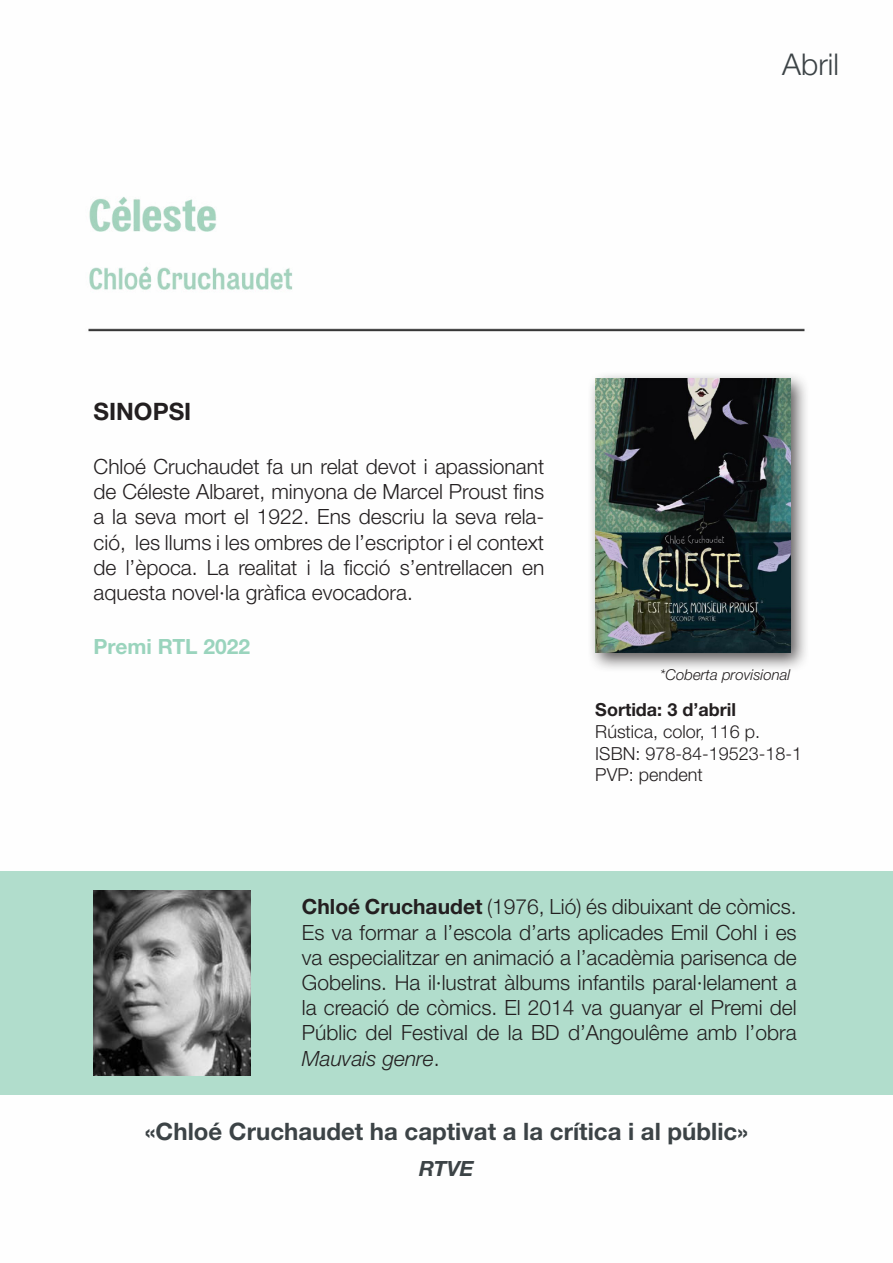
<style>
.page{position:relative;width:893px;height:1263px;background:#fff}
.page>*{position:absolute;margin:0;border:0;box-sizing:border-box;transform-origin:0 0}
.t1{font:300 30px "Helvetica Neue LT Std";color:#3c4346}
.t2{font:700 24px "Helvetica Neue LT Std";color:#3c4346}
.t3{font:700 24px "Helvetica Neue LT Std";color:#231f20}
.t4{font:300 21px/25.2px "Helvetica Neue LT Std";color:#231f20;text-align:justify}
.t5{font:700 21px "Helvetica Neue LT Std";color:#9ad4bd}
.t6{font:italic 700 21px "Helvetica Neue LT Std";color:#3c4346}
.t7{font:300 18px "Helvetica Neue LT Std";color:#231f20}
.t8{font:700 18px "Helvetica Neue LT Std";color:#231f20}
.t9{font:italic 300 15px "Helvetica Neue LT Std";color:#231f20}
.s1{font-weight:700}
.s2{font-style:italic}
</style>
<div class="page">
<img style="left:0;top:197px;width:893px;height:675px">
<div style="left:0;top:872px;width:893px;height:223px;background:#b1ddcc"></div>
<img style="left:94px;top:891px;width:157px;height:185px">
<div style="left:587px;top:371px;width:224px;height:302px;background:#231f20;opacity:.75"></div>
<img style="left:595px;top:379px;width:195px;height:274px">
<p class="t1" style="left:782px;top:46px;width:58px">Abril</p>
<p class="t3" style="left:94px;top:397px;width:99px">SINOPSI</p>
<p class="t4" style="left:94px;top:454px;width:452px">Chloé Cruchaudet fa un relat devot i apassionant de Céleste Albaret, minyona de Marcel Proust fins a la seva mort el 1922. Ens descriu la seva rela&shy;ció, les llums i les ombres de l’escriptor i el context de l’època. La realitat i la ficció s’entrellacen en aquesta novel·la gràfica evocadora.</p>
<p class="t5" style="left:94px;top:634px;width:158px">Premi RTL 2022</p>
<p class="t9" style="left:660px;top:666px;width:132px">*Coberta provisional</p>
<p class="t8" style="left:595px;top:699px;width:142px">Sortida: 3 d’abril</p>
<p class="t7" style="left:595px;top:721px;width:166px">Rústica, color, 116 p.</p>
<p class="t7" style="left:595px;top:742px;width:208px">ISBN: 978-84-19523-18-1</p>
<p class="t7" style="left:595px;top:764px;width:109px">PVP: pendent</p>
<p class="t4" style="left:302px;top:894px;width:496px"><span class="s1">Chloé Cruchaudet</span> (1976, Lió) és dibuixant de còmics.<br>Es va formar a l’escola d’arts aplicades Emil Cohl i es va especialitzar en animació a l’acadèmia parisenca de Gobelins. Ha il·lustrat àlbums infantils paral·lelament a la creació de còmics. El 2014 va guanyar el Premi del Públic del Festival de la BD d’Angoulême amb l’obra <span class="s2">Mauvais genre</span>.</p>
<p class="t2" style="left:145px;top:1116px;width:604px">«Chloé Cruchaudet ha captivat a la crítica i al públic»</p>
<p class="t6" style="left:419px;top:1155px;width:56px">RTVE</p>
</div>
